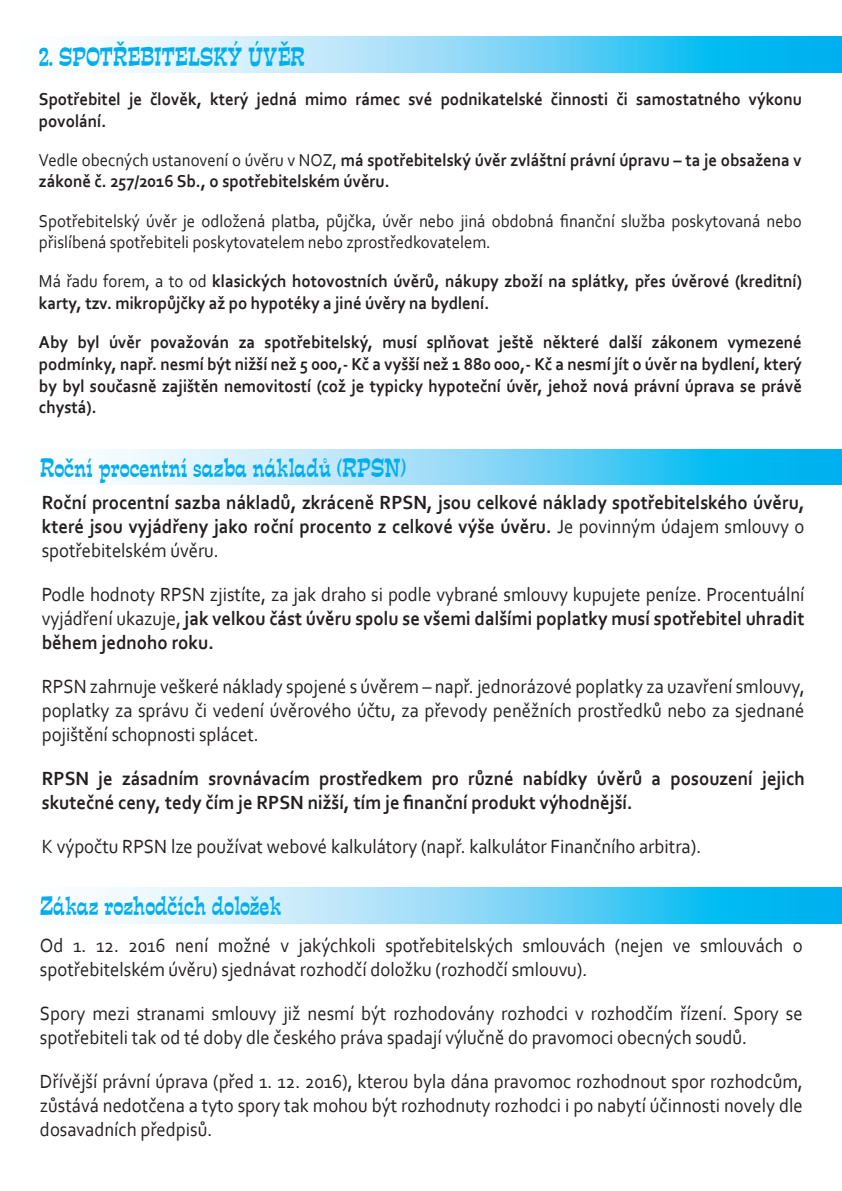
<style>
.page{position:relative;width:842px;height:1191px;background:#fff}
.page>*{position:absolute;margin:0;border:0;box-sizing:border-box;transform-origin:0 0}
.t1{font:24px "Expo CE";color:#00aeef;scale:.72 1}
.t2{font:20px/24px "Corbel";color:#231f20;text-align:justify;scale:.93 1}
.t3{font:700 20px/24px "Corbel";color:#231f20;text-align:justify;scale:.93 1}
.t4{font:700 18px/21.6px "Corbel";color:#231f20;scale:.93 1}
.t5{font:18px/21.6px "Corbel";color:#231f20;scale:.93 1}
.s1{font-weight:400}
.s2{font-weight:700}
</style>
<div class="page">
<svg style="left:106px;top:449px;width:736px;height:35px;background:#7ed7f6"></svg>
<svg style="left:106px;top:887px;width:736px;height:36px;background:#7ed7f6"></svg>
<svg style="left:104px;top:37px;width:738px;height:35px;background:#7ed7f6"></svg>
<p class="t1" style="left:39px;top:41px;width:371px">2. SPOTŘEBITELSKÝ ÚVĚR</p>
<p class="t4" style="left:39px;top:88px;width:822px">Spotřebitel je člověk, který jedná mimo rámec své podnikatelské činnosti či samostatného výkonu povolání.</p>
<p class="t4" style="left:39px;top:149px;width:822px"><span class="s1">Vedle obecných ustanovení o úvěru v NOZ,</span> má spotřebitelský úvěr zvláštní právní úpravu – ta je obsažena v zákoně č. 257/2016 Sb., o spotřebitelském úvěru.</p>
<p class="t5" style="left:39px;top:209px;width:822px">Spotřebitelský úvěr je odložená platba, půjčka, úvěr nebo jiná obdobná finanční služba poskytovaná nebo přislíbená spotřebiteli poskytovatelem nebo zprostředkovatelem.</p>
<p class="t4" style="left:39px;top:270px;width:822px"><span class="s1">Má řadu forem, a to od</span> klasických hotovostních úvěrů, nákupy zboží na splátky, přes úvěrové (kreditní) karty, tzv. mikropůjčky až po hypotéky a jiné úvěry na bydlení.</p>
<p class="t4" style="left:39px;top:331px;width:822px;text-align:justify">Aby byl úvěr považován za spotřebitelský, musí splňovat ještě některé další zákonem vymezené podmínky, např. nesmí být nižší než 5 000,- Kč a vyšší než 1 880 000,- Kč a nesmí jít o úvěr na bydlení, který by byl současně zajištěn nemovitostí (což je typicky hypoteční úvěr, jehož nová právní úprava se právě chystá).</p>
<p class="t1" style="left:40px;top:451px;width:510px">Roční procentní sazba nákladů (RPSN)</p>
<p class="t3" style="left:42px;top:490px;width:822px">Roční procentní sazba nákladů, zkráceně RPSN, jsou celkové náklady spotřebitelského úvěru, které jsou vyjádřeny jako roční procento z celkové výše úvěru. <span class="s1">Je povinným údajem smlouvy o spotřebitelském úvěru.</span></p>
<p class="t2" style="left:42px;top:582px;width:822px">Podle hodnoty RPSN zjistíte, za jak draho si podle vybrané smlouvy kupujete peníze. Procentuální vyjádření ukazuje, <span class="s2">jak velkou část úvěru spolu se všemi dalšími poplatky musí spotřebitel uhradit během jednoho roku.</span></p>
<p class="t2" style="left:42px;top:674px;width:822px">RPSN zahrnuje veškeré náklady spojené s úvěrem – např. jednorázové poplatky za uzavření smlouvy, poplatky za správu či vedení úvěrového účtu, za převody peněžních prostředků nebo za sjednané pojištění schopnosti splácet.</p>
<p class="t3" style="left:42px;top:766px;width:822px">RPSN je zásadním srovnávacím prostředkem pro různé nabídky úvěrů a posouzení jejich skutečné ceny, tedy čím je RPSN nižší, tím je finanční produkt výhodnější.</p>
<p class="t2" style="left:42px;top:834px;width:711px">K výpočtu RPSN lze používat webové kalkulátory (např. kalkulátor Finančního arbitra).</p>
<p class="t1" style="left:40px;top:890px;width:336px">Zákaz rozhodčích doložek</p>
<p class="t2" style="left:40px;top:932px;width:821px">Od 1. 12. 2016 není možné v jakýchkoli spotřebitelských smlouvách (nejen ve smlouvách o spotřebitelském úvěru) sjednávat rozhodčí doložku (rozhodčí smlouvu).</p>
<p class="t2" style="left:40px;top:1000px;width:821px">Spory mezi stranami smlouvy již nesmí být rozhodovány rozhodci v rozhodčím řízení. Spory se spotřebiteli tak od té doby dle českého práva spadají výlučně do pravomoci obecných soudů.</p>
<p class="t2" style="left:40px;top:1068px;width:822px">Dřívější právní úprava (před 1. 12. 2016), kterou byla dána pravomoc rozhodnout spor rozhodcům, zůstává nedotčena a tyto spory tak mohou být rozhodnuty rozhodci i po nabytí účinnosti novely dle dosavadních předpisů.</p>
</div>
